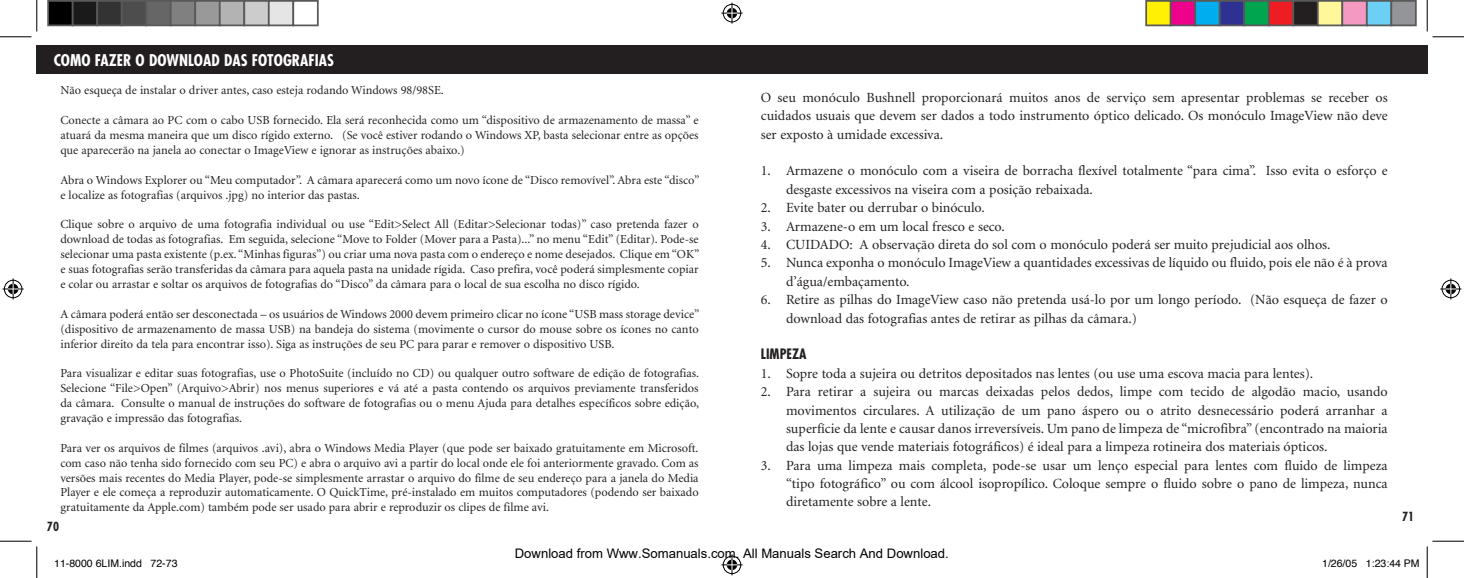
<style>
.page{position:relative;width:1464px;height:578px;background:#fff}
.page>*{position:absolute;margin:0;border:0;box-sizing:border-box;transform-origin:0 0}
.t1{font:700 condensed 15.75px "Futura";color:#fff}
.t2{font:14px/18.4px "Minion";color:#231f20;text-align:justify}
.t3{font:700 condensed 14px "Futura";color:#231f20}
.t4{font:13.12px "Arial";color:#000}
.t5{font:12.25px/14.9px "Minion";color:#231f20;text-align:justify}
.t6{font:700 condensed 12.25px "Futura";color:#231f20}
.t7{font:10.5px "Helvetica";color:#000}
</style>
<div class="page">
<div style="left:37px;top:46px;width:1389px;height:28px;background:#231f20"></div>
<hr style="left:0;top:36px;width:32px;height:1px;background:#000">
<hr style="left:1432px;top:36px;width:31px;height:1px;background:#000">
<hr style="left:0;top:540px;width:32px;height:1px;background:#000">
<hr style="left:1432px;top:540px;width:31px;height:1px;background:#000">
<hr style="left:36px;top:0;width:1px;height:32px;background:#000">
<hr style="left:36px;top:546px;width:1px;height:32px;background:#000">
<hr style="left:1426px;top:0;width:1px;height:32px;background:#000">
<hr style="left:1426px;top:546px;width:1px;height:32px;background:#000">
<svg style="left:721px;top:3px;width:21px;height:21px"></svg>
<svg style="left:721px;top:554px;width:21px;height:21px"></svg>
<svg style="left:3px;top:278px;width:21px;height:21px"></svg>
<svg style="left:1440px;top:278px;width:20px;height:21px"></svg>
<div style="left:48px;top:1px;width:25px;height:24px;background:#000"></div>
<div style="left:47px;top:0;width:27px;height:26px;border:2px solid #595959"></div>
<div style="left:73px;top:1px;width:24px;height:24px;background:#1a1a1a"></div>
<div style="left:72px;top:0;width:26px;height:26px;border:2px solid #595959"></div>
<div style="left:97px;top:1px;width:25px;height:24px;background:#333"></div>
<div style="left:96px;top:0;width:26px;height:26px;border:2px solid #595959"></div>
<div style="left:122px;top:1px;width:24px;height:24px;background:#4d4d4d"></div>
<div style="left:121px;top:0;width:26px;height:26px;border:2px solid #595959"></div>
<div style="left:146px;top:1px;width:25px;height:24px;background:#666"></div>
<div style="left:145px;top:0;width:27px;height:26px;border:2px solid #595959"></div>
<div style="left:171px;top:1px;width:24px;height:24px;background:#808080"></div>
<div style="left:170px;top:0;width:26px;height:26px;border:2px solid #595959"></div>
<div style="left:195px;top:1px;width:25px;height:24px;background:#999"></div>
<div style="left:194px;top:0;width:26px;height:26px;border:2px solid #595959"></div>
<div style="left:220px;top:1px;width:24px;height:24px;background:#b3b3b3"></div>
<div style="left:219px;top:0;width:26px;height:26px;border:2px solid #595959"></div>
<div style="left:244px;top:1px;width:25px;height:24px;background:#ccc"></div>
<div style="left:243px;top:0;width:27px;height:26px;border:2px solid #595959"></div>
<div style="left:269px;top:1px;width:24px;height:24px;background:#e5e5e5"></div>
<div style="left:268px;top:0;width:26px;height:26px;border:2px solid #595959"></div>
<div style="left:292px;top:0;width:26px;height:26px;border:2px solid #595959"></div>
<div style="left:1145px;top:1px;width:25px;height:24px;background:#fff101"></div>
<div style="left:1145px;top:0;width:26px;height:26px;border:2px solid #595959"></div>
<div style="left:1170px;top:1px;width:24px;height:24px;background:#ed028c"></div>
<div style="left:1169px;top:0;width:26px;height:26px;border:2px solid #595959"></div>
<div style="left:1194px;top:1px;width:25px;height:24px;background:#00aeef"></div>
<div style="left:1194px;top:0;width:26px;height:26px;border:2px solid #595959"></div>
<div style="left:1219px;top:1px;width:24px;height:24px;background:#2e3092"></div>
<div style="left:1218px;top:0;width:26px;height:26px;border:2px solid #595959"></div>
<div style="left:1243px;top:1px;width:25px;height:24px;background:#00a54f"></div>
<div style="left:1243px;top:0;width:26px;height:26px;border:2px solid #595959"></div>
<div style="left:1268px;top:1px;width:24px;height:24px;background:#ee1d23"></div>
<div style="left:1267px;top:0;width:26px;height:26px;border:2px solid #595959"></div>
<div style="left:1292px;top:1px;width:25px;height:24px;background:#231f20"></div>
<div style="left:1292px;top:0;width:26px;height:26px;border:2px solid #595959"></div>
<div style="left:1317px;top:1px;width:24px;height:24px;background:#fff79a"></div>
<div style="left:1316px;top:0;width:26px;height:26px;border:2px solid #595959"></div>
<div style="left:1341px;top:1px;width:25px;height:24px;background:#f499c2"></div>
<div style="left:1341px;top:0;width:26px;height:26px;border:2px solid #595959"></div>
<div style="left:1366px;top:1px;width:24px;height:24px;background:#6bcff6"></div>
<div style="left:1365px;top:0;width:26px;height:26px;border:2px solid #595959"></div>
<div style="left:1390px;top:1px;width:25px;height:24px;background:#939598"></div>
<div style="left:1390px;top:0;width:26px;height:26px;border:2px solid #595959"></div>
<p class="t1" style="left:54px;top:51px;width:282px">COMO FAZER O DOWNLOAD DAS FOTOGRAFIAS</p>
<p class="t5" style="left:60px;top:83px;width:385px">Não esqueça de instalar o driver antes, caso esteja rodando Windows 98/98SE.</p>
<p class="t5" style="left:60px;top:113px;width:639px">Conecte a câmara ao PC com o cabo USB fornecido. Ela será reconhecida como um “dispositivo de armazenamento de massa” e atuará da mesma maneira que um disco rígido externo. (Se você estiver rodando o Windows XP, basta selecionar entre as opções que aparecerão na janela ao conectar o ImageView e ignorar as instruções abaixo.)</p>
<p class="t5" style="left:60px;top:173px;width:640px">Abra o Windows Explorer ou “Meu computador”. A câmara aparecerá como um novo ícone de “Disco removível”. Abra este “disco” e localize as fotografias (arquivos .jpg) no interior das pastas.</p>
<p class="t5" style="left:60px;top:217px;width:640px">Clique sobre o arquivo de uma fotografia individual ou use “Edit&gt;Select All (Editar&gt;Selecionar todas)” caso pretenda fazer o download de todas as fotografias. Em seguida, selecione “Move to Folder (Mover para a Pasta)...” no menu “Edit” (Editar). Pode-se selecionar uma pasta existente (p.ex. “Minhas figuras”) ou criar uma nova pasta com o endereço e nome desejados. Clique em “OK” e suas fotografias serão transferidas da câmara para aquela pasta na unidade rígida. Caso prefira, você poderá simplesmente copiar e colar ou arrastar e soltar os arquivos de fotografias do “Disco” da câmara para o local de sua escolha no disco rígido.</p>
<p class="t5" style="left:60px;top:307px;width:640px">A câmara poderá então ser desconectada – os usuários de Windows 2000 devem primeiro clicar no ícone “USB mass storage device” (dispositivo de armazenamento de massa USB) na bandeja do sistema (movimente o cursor do mouse sobre os ícones no canto inferior direito da tela para encontrar isso). Siga as instruções de seu PC para parar e remover o dispositivo USB.</p>
<p class="t5" style="left:60px;top:366px;width:640px">Para visualizar e editar suas fotografias, use o PhotoSuite (incluído no CD) ou qualquer outro software de edição de fotografias.<br>Selecione “File&gt;Open” (Arquivo&gt;Abrir) nos menus superiores e vá até a pasta contendo os arquivos previamente transferidos da câmara. Consulte o manual de instruções do software de fotografias ou o menu Ajuda para detalhes específicos sobre edição, gravação e impressão das fotografias.</p>
<p class="t5" style="left:60px;top:440px;width:639px">Para ver os arquivos de filmes (arquivos .avi), abra o Windows Media Player (que pode ser baixado gratuitamente em Microsoft. com caso não tenha sido fornecido com seu PC) e abra o arquivo avi a partir do local onde ele foi anteriormente gravado. Com as versões mais recentes do Media Player, pode-se simplesmente arrastar o arquivo do filme de seu endereço para a janela do Media Player e ele começa a reproduzir automaticamente. O QuickTime, pré-instalado em muitos computadores (podendo ser baixado gratuitamente da Apple.com) também pode ser usado para abrir e reproduzir os clipes de filme avi.</p>
<p class="t6" style="left:47px;top:519px;width:14px">70</p>
<p class="t2" style="left:760px;top:89px;width:628px">O seu monóculo Bushnell proporcionará muitos anos de serviço sem apresentar problemas se receber os cuidados usuais que devem ser dados a todo instrumento óptico delicado. Os monóculo ImageView não deve ser exposto à umidade excessiva.</p>
<p class="t2" style="left:786px;top:162px;width:603px;text-indent:-25px">1. Armazene o monóculo com a viseira de borracha flexível totalmente “para cima”. Isso evita o esforço e desgaste excessivos na viseira com a posição rebaixada.</p>
<p class="t2" style="left:760px;top:199px;width:225px">2. Evite bater ou derrubar o binóculo.</p>
<p class="t2" style="left:760px;top:217px;width:245px">3. Armazene-o em um local fresco e seco.</p>
<p class="t2" style="left:760px;top:236px;width:571px">4. CUIDADO: A observação direta do sol com o monóculo poderá ser muito prejudicial aos olhos.</p>
<p class="t2" style="left:786px;top:254px;width:603px;text-indent:-25px">5. Nunca exponha o monóculo ImageView a quantidades excessivas de líquido ou fluido, pois ele não é à prova d’água/embaçamento.</p>
<p class="t2" style="left:786px;top:291px;width:603px;text-indent:-25px">6. Retire as pilhas do ImageView caso não pretenda usá-lo por um longo período. (Não esqueça de fazer o download das fotografias antes de retirar as pilhas da câmara.)</p>
<p class="t3" style="left:760px;top:345px;width:47px">LIMPEZA</p>
<p class="t2" style="left:760px;top:364px;width:554px">1. Sopre toda a sujeira ou detritos depositados nas lentes (ou use uma escova macia para lentes).</p>
<p class="t2" style="left:786px;top:383px;width:603px;text-indent:-25px">2. Para retirar a sujeira ou marcas deixadas pelos dedos, limpe com tecido de algodão macio, usando movimentos circulares. A utilização de um pano áspero ou o atrito desnecessário poderá arranhar a superfície da lente e causar danos irreversíveis. Um pano de limpeza de “microfibra” (encontrado na maioria das lojas que vende materiais fotográficos) é ideal para a limpeza rotineira dos materiais ópticos.</p>
<p class="t2" style="left:786px;top:456px;width:603px;text-indent:-25px">3. Para uma limpeza mais completa, pode-se usar um lenço especial para lentes com fluido de limpeza “tipo fotográfico” ou com álcool isopropílico. Coloque sempre o fluido sobre o pano de limpeza, nunca diretamente sobre a lente.</p>
<p class="t6" style="left:1401px;top:509px;width:14px">71</p>
<p class="t4" style="left:515px;top:545px;width:435px">Download from Www.Somanuals.com. All Manuals Search And Download.</p>
<p class="t7" style="left:54px;top:556px;width:125px">11-8000 6LIM.indd 72-73</p>
<p class="t7" style="left:1321px;top:556px;width:99px">1/26/05 1:23:44 PM</p>
</div>
